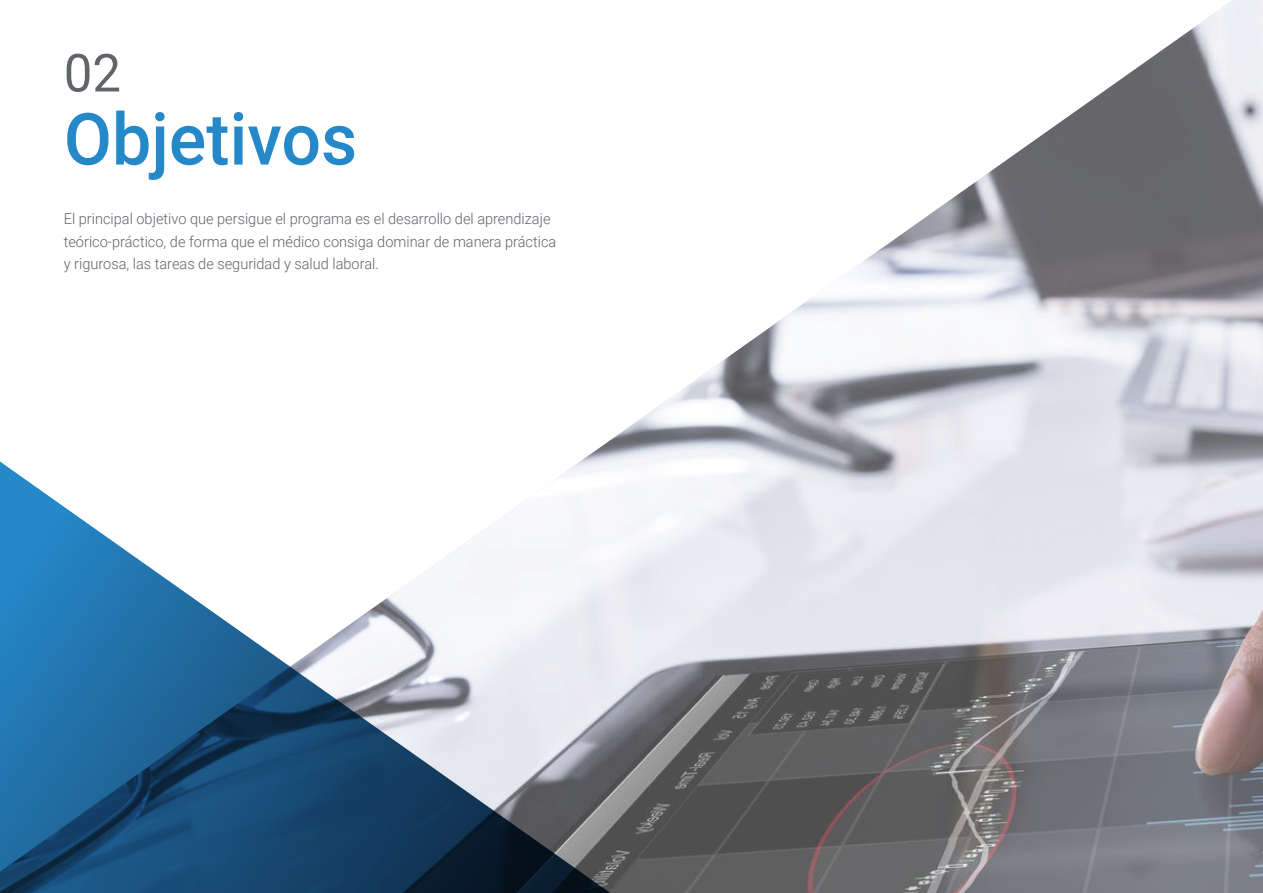
<style>
.page{position:relative;width:1263px;height:893px;background:#fff}
.page>*{position:absolute;margin:0;border:0;box-sizing:border-box;transform-origin:0 0}
.t1{font:500 72px "Roboto";color:#2488c9}
.t2{font:52.5px "Roboto";color:#61646a}
.t3{font:300 15px/22.5px "Roboto";color:#61646a}
</style>
<div class="page">
<img style="left:602px;top:0;width:661px;height:893px">
<svg style="left:0;top:446px;width:640px;height:447px"></svg>
<h2 class="t2" style="left:64px;top:36px;width:59px">02</h2>
<h1 class="t1" style="left:64px;top:89px;width:295px">Objetivos</h1>
<p class="t3" style="left:64px;top:207px;width:494px">El principal objetivo que persigue el programa es el desarrollo del aprendizaje teórico-práctico, de forma que el médico consiga dominar de manera práctica y rigurosa, las tareas de seguridad y salud laboral.</p>
</div>
